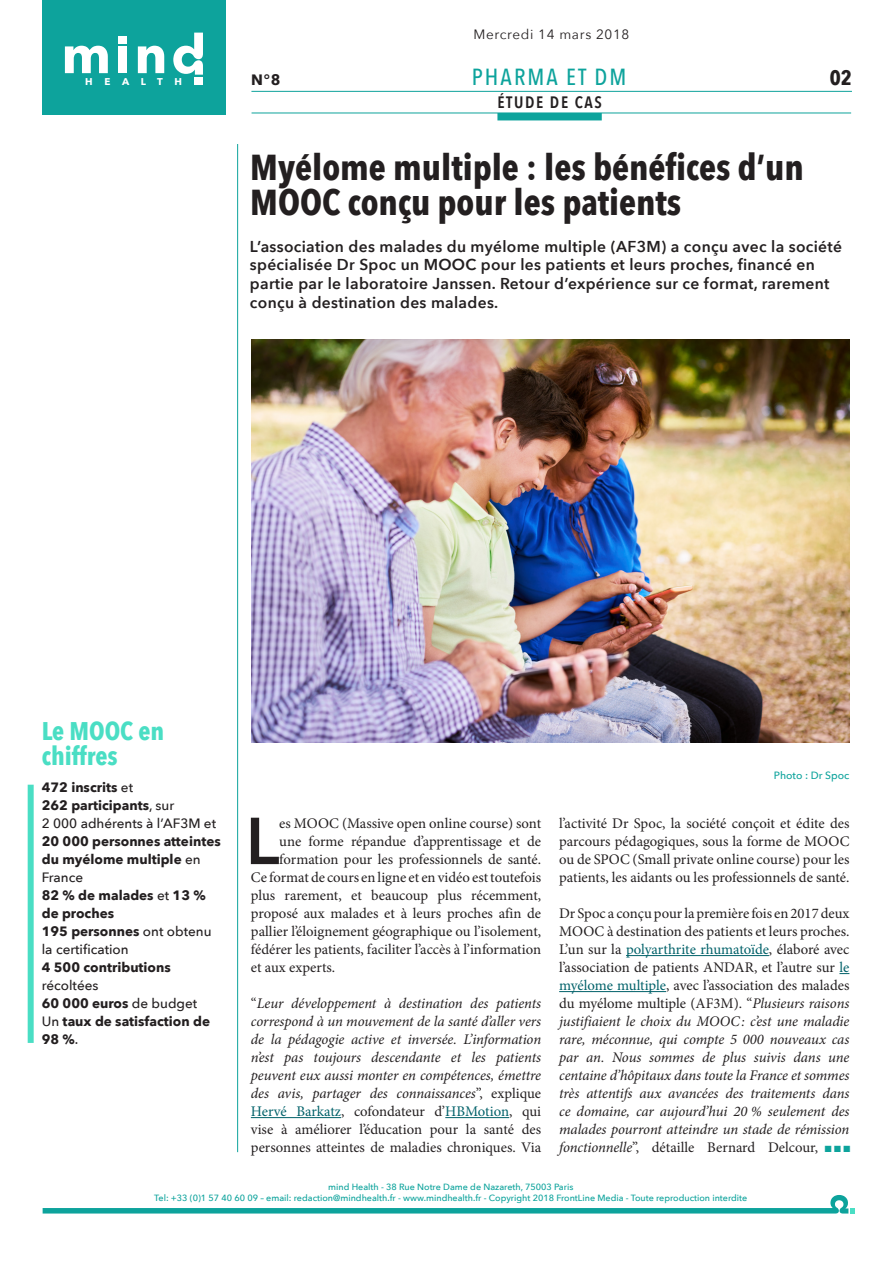
<style>
.page{position:relative;width:893px;height:1263px;background:#fff}
.page>*{position:absolute;margin:0;border:0;box-sizing:border-box;transform-origin:0 0}
._0A2__Texte_courant{font:600 65.55px "Avenir Next";color:#231f20}
.t1{font:700 36px/34.5px "Avenir Next Condensed";color:#231f20}
.t2{font:700 25.5px/25.5px "Avenir Next Condensed";color:#4adec4}
.t3{font:500 23.25px "Avenir Next Condensed";letter-spacing:.09em;color:#0da39c}
.t4{font:700 21px "Avenir Next Condensed";color:#231f20}
._0B3__Titres__Page{font:600 16.5px "Avenir Next Condensed";letter-spacing:.1em;color:#231f20}
.t5{font:600 15.75px/18.8px "Avenir Next";letter-spacing:.02em;color:#231f20}
.t6{font:700 15px "Avenir Next";color:#231f20}
._0A2__Texte_courant-2{font:italic 14.7px/18px "Minion Pro";letter-spacing:-.005em;color:#231f20;text-align:justify}
._0A2__Texte_courant-3{font:14.7px/18px "Minion Pro";color:#231f20;text-align:justify}
.t7{font:700 13.5px/18px "Avenir Next";color:#231f20}
.t8{font:13.5px "Avenir Next";letter-spacing:.05em;color:#231f20}
.E-Crédit_photo{font:500 10.5px "Avenir Next";color:#0da39c}
.t9{font:700 9.9px "Avenir Next";letter-spacing:1.19em;color:#fff}
.t10{font:500 9px/10.8px "Avenir Next";color:#0da39c;text-align:center}
.t11{font:9px "Zapf Dingbats ITC";color:#0da39c}
.s1{font-weight:500}
.s2{font-style:normal}
.s3{font-style:normal;color:#006169}
</style>
<div class="page">
<svg style="left:43px;top:1195px;width:812px;height:18px"></svg>
<hr style="left:252px;top:113px;width:599px;height:1px;background:#0da39c">
<hr style="left:251px;top:91px;width:601px;height:1px;background:#0da39c">
<hr style="left:237px;top:144px;width:1px;height:1008px;background:#0da39c">
<div style="left:43px;top:0;width:183px;height:115px;background:#0da39c"></div>
<svg style="left:65px;top:46px;width:43px;height:27px"></svg>
<div style="left:118px;top:46px;width:9px;height:27px;background:#fff"></div>
<svg style="left:138px;top:46px;width:26px;height:27px"></svg>
<div style="left:195px;top:78px;width:8px;height:7px;background:#fff"></div>
<svg style="left:173px;top:33px;width:30px;height:42px"></svg>
<div style="left:118px;top:36px;width:9px;height:7px;background:#fff"></div>
<div style="left:497px;top:113px;width:105px;height:7px;background:#0da39c"></div>
<hr style="left:251px;top:1117px;width:90px;height:1px;background:#006169">
<hr style="left:445px;top:1117px;width:64px;height:1px;background:#006169">
<hr style="left:626px;top:955px;width:143px;height:1px;background:#006169">
<hr style="left:559px;top:991px;width:107px;height:1px;background:#006169">
<img style="left:252px;top:340px;width:597px;height:403px">
<div style="left:28px;top:785px;width:6px;height:258px;background:#4adec4"></div>
<p class="t9" style="left:85px;top:73px;width:98px">HEALTH</p>
<p class="t8" style="left:473px;top:23px;width:157px">Mercredi 14 mars 2018</p>
<p class="t3" style="left:472px;top:63px;width:156px">PHARMA ET DM</p>
<p class="_0B3__Titres__Page" style="left:497px;top:88px;width:106px">ÉTUDE DE CAS</p>
<p class="t6" style="left:251px;top:67px;width:31px">N°8</p>
<h3 class="t4" style="left:830px;top:65px;width:24px">02</h3>
<p class="t1" style="left:250px;top:150px;width:555px">Myélome multiple : les bénéfices d’un<br>MOOC conçu pour les patients</p>
<p class="t5" style="left:250px;top:236px;width:594px">L’association des malades du myélome multiple (AF3M) a conçu avec la société spécialisée Dr Spoc un MOOC pour les patients et leurs proches, financé en partie par le laboratoire Janssen. Retour d’expérience sur ce format, rarement conçu à destination des malades.</p>
<p class="t2" style="left:42px;top:718px;width:124px">Le MOOC en chiffres</p>
<p class="t7" style="left:42px;top:778px;width:180px">472 inscrits <span class="s1">et<br></span>262 participants<span class="s1">, sur<br>2 000 adhérents à l’AF3M et<br></span>20 000 personnes atteintes du myélome multiple <span class="s1">en<br>France<br></span>82 % de malades <span class="s1">et</span> 13 % de proches<br>195 personnes <span class="s1">ont obtenu la certification<br></span>4 500 contributions <span class="s1">récoltées<br></span>60 000 euros <span class="s1">de budget<br>Un</span> taux de satisfaction de<br>98 %<span class="s1">.</span></p>
<p class="_0A2__Texte_courant" style="left:246px;top:785px;width:35px">L</p>
<p class="_0A2__Texte_courant-3" style="left:279px;top:814px;width:263px">es MOOC (Massive open online course) sont</p>
<p class="_0A2__Texte_courant-3" style="left:279px;top:832px;width:263px">une forme répandue d’apprentissage et de</p>
<p class="_0A2__Texte_courant-3" style="left:279px;top:850px;width:263px">formation pour les professionnels de santé.</p>
<p class="_0A2__Texte_courant-3" style="left:251px;top:868px;width:292px">Ce format de cours en ligne et en vidéo est toutefois</p>
<p class="_0A2__Texte_courant-3" style="left:251px;top:886px;width:292px">plus rarement, et beaucoup plus récemment,</p>
<p class="_0A2__Texte_courant-3" style="left:251px;top:904px;width:292px">proposé aux malades et à leurs proches afin de</p>
<p class="_0A2__Texte_courant-3" style="left:251px;top:922px;width:292px">pallier l’éloignement géographique ou l’isolement,</p>
<p class="_0A2__Texte_courant-3" style="left:251px;top:940px;width:292px">fédérer les patients, faciliter l’accès à l’information</p>
<p class="_0A2__Texte_courant-3" style="left:251px;top:958px;width:86px">et aux experts.</p>
<p class="_0A2__Texte_courant-2" style="left:251px;top:994px;width:292px"><span class="s2">“</span>Leur développement à destination des patients correspond à un mouvement de la santé d’aller vers de la pédagogie active et inversée. L’information n’est pas toujours descendante et les patients peuvent eux aussi monter en compétences, émettre des avis, partager des connaissances<span class="s2">”, explique </span><span class="s3">Hervé Barkatz</span><span class="s2">, cofondateur d’</span><span class="s3">HBMotion</span><span class="s2">, qui vise à améliorer l’éducation pour la santé des personnes atteintes de maladies chroniques. Via</span></p>
<p class="E-Crédit_photo" style="left:774px;top:767px;width:77px">Photo : Dr Spoc</p>
<p class="_0A2__Texte_courant-3" style="left:559px;top:814px;width:292px">l’activité Dr Spoc, la société conçoit et édite des parcours pédagogiques, sous la forme de MOOC ou de SPOC (Small private online course) pour les patients, les aidants ou les professionnels de santé.</p>
<p class="_0A2__Texte_courant-2" style="left:559px;top:904px;width:292px"><span class="s2">Dr Spoc a conçu pour la première fois en 2017 deux MOOC à destination des patients et leurs proches.<br>L’un sur la</span> <span class="s3">polyarthrite rhumatoïde</span><span class="s2">, élaboré avec l’association de patients ANDAR, et l’autre sur</span> <span class="s3">le myélome multiple</span><span class="s2">, avec l’association des malades du myélome multiple (AF3M). “</span>Plusieurs raisons justifiaient le choix du MOOC: c’est une maladie rare, méconnue, qui compte 5 000 nouveaux cas par an. Nous sommes de plus suivis dans une centaine d’hôpitaux dans toute la France et sommes très attentifs aux avancées des traitements dans ce domaine, car aujourd’hui 20 % seulement des malades pourront atteindre un stade de rémission fonctionnelle<span class="s2">”, détaille Bernard Delcour,</span></p>
<p class="t11" style="left:825px;top:1145px;width:27px">■ ■ ■</p>
<p class="t10" style="left:154px;top:1181px;width:595px">mind Health - 38 Rue Notre Dame de Nazareth, 75003 Paris<br>Tel: +33 (0)1 57 40 60 09 – email: redaction@mindhealth.fr - www.mindhealth.fr - Copyright 2018 FrontLine Media - Toute reproduction interdite</p>
</div>
